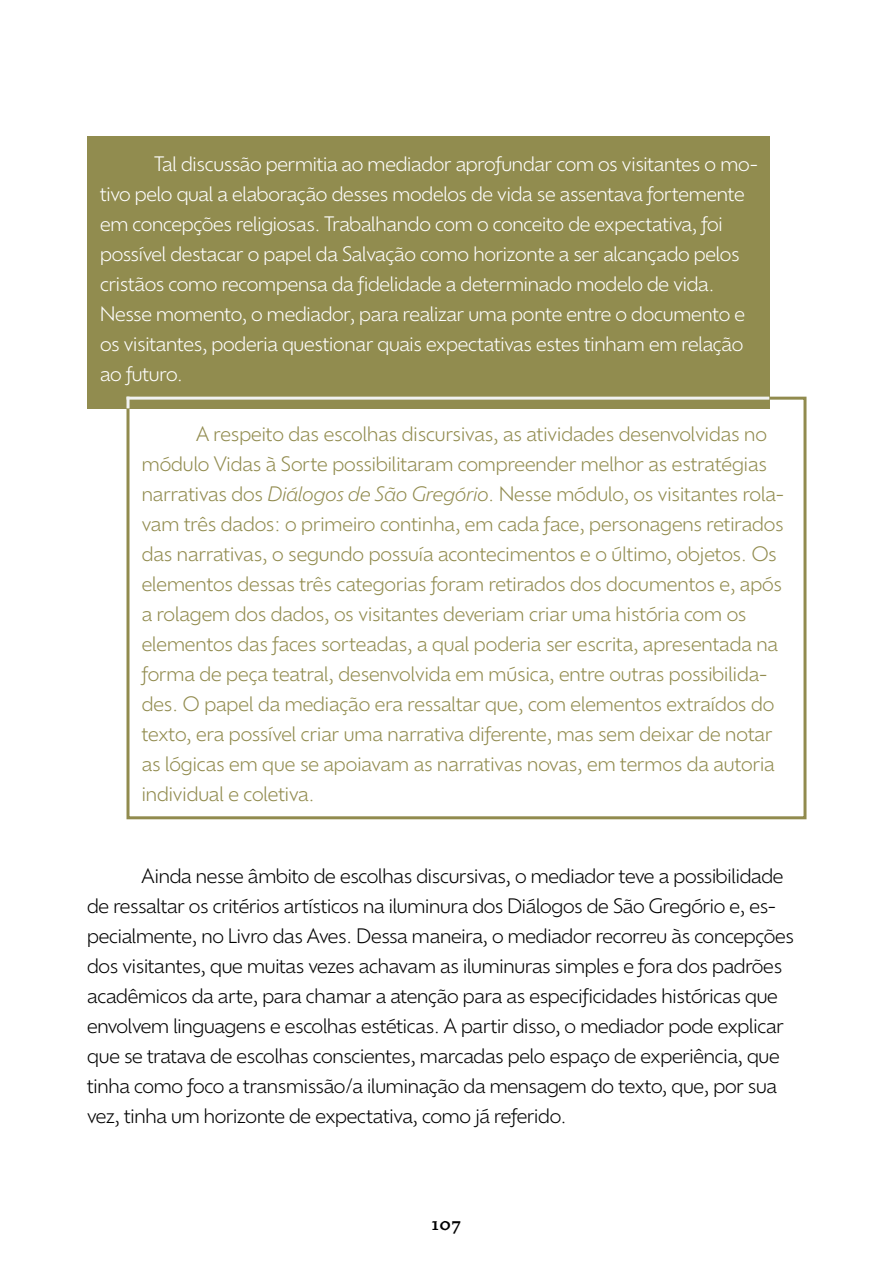
<style>
.page{position:relative;width:893px;height:1263px;background:#fff}
.page>*{position:absolute;margin:0;border:0;box-sizing:border-box;transform-origin:0 0}
.t1{font:700 22.5px "Vendetta OT";color:#000}
.t2{font:300 19.5px/30px "Ofelia Display";color:#918b4e}
.t3{font:300 19.5px/30px "Ofelia Display";letter-spacing:-.01em;color:#000}
.t4{font:300 19.5px/30px "Ofelia Display";letter-spacing:-.01em;color:#fff}
.s1{font-style:italic}
</style>
<div class="page">
<div style="left:126px;top:397px;width:680px;height:422px;border:3px solid #918b4e"></div>
<div style="left:87px;top:136px;width:682px;height:272px;background:#918c4f"></div>
<hr style="left:127px;top:397px;width:642px;height:3px;background:#f1f2f2">
<svg style="left:127px;top:399px;width:3px;height:9px"></svg>
<p class="t4" style="left:100px;top:147px;width:660px;text-indent:54px">Tal discussão permitia ao mediador aprofundar com os visitantes o mo&shy;tivo pelo qual a elaboração desses modelos de vida se assentava fortemente em concepções religiosas. Trabalhando com o conceito de expectativa, foi possível destacar o papel da Salvação como horizonte a ser alcançado pelos cristãos como recompensa da fidelidade a determinado modelo de vida.<br>Nesse momento, o mediador, para realizar uma ponte entre o documento e os visitantes, poderia questionar quais expectativas estes tinham em relação ao futuro.</p>
<p class="t2" style="left:142px;top:418px;width:644px;text-indent:54px">A respeito das escolhas discursivas, as atividades desenvolvidas no módulo Vidas à Sorte possibilitaram compreender melhor as estratégias narrativas dos <span class="s1">Diálogos de São Gregório</span>. Nesse módulo, os visitantes rola&shy;vam três dados: o primeiro continha, em cada face, personagens retirados das narrativas, o segundo possuía acontecimentos e o último, objetos. Os elementos dessas três categorias foram retirados dos documentos e, após a rolagem dos dados, os visitantes deveriam criar uma história com os elementos das faces sorteadas, a qual poderia ser escrita, apresentada na forma de peça teatral, desenvolvida em música, entre outras possibilida&shy;des. O papel da mediação era ressaltar que, com elementos extraídos do texto, era possível criar uma narrativa diferente, mas sem deixar de notar as lógicas em que se apoiavam as narrativas novas, em termos da autoria individual e coletiva.</p>
<p class="t3" style="left:87px;top:860px;width:708px;text-indent:54px">Ainda nesse âmbito de escolhas discursivas, o mediador teve a possibilidade de ressaltar os critérios artísticos na iluminura dos Diálogos de São Gregório e, es&shy;pecialmente, no Livro das Aves. Dessa maneira, o mediador recorreu às concepções dos visitantes, que muitas vezes achavam as iluminuras simples e fora dos padrões acadêmicos da arte, para chamar a atenção para as especificidades históricas que envolvem linguagens e escolhas estéticas. A partir disso, o mediador pode explicar que se tratava de escolhas conscientes, marcadas pelo espaço de experiência, que tinha como foco a transmissão/a iluminação da mensagem do texto, que, por sua vez, tinha um horizonte de expectativa, como já referido.</p>
<p class="t1" style="left:432px;top:1213px;width:31px">107</p>
</div>
